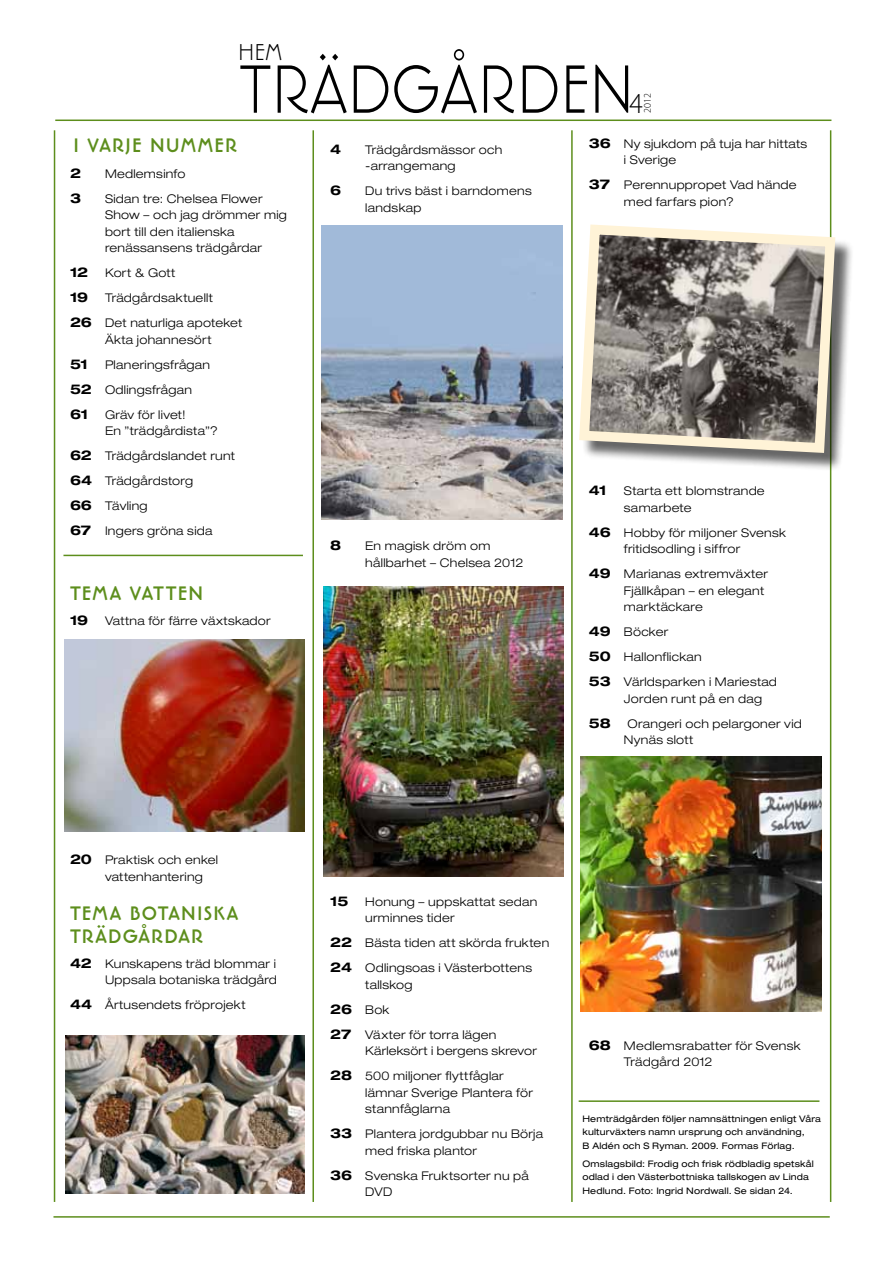
<style>
.page{position:relative;width:893px;height:1263px;background:#fff}
.page>*{position:absolute;margin:0;border:0;box-sizing:border-box;transform-origin:0 0}
.t1{font:300 83.55px "Linotype Banjoman Text";color:#000;scale:.91 1}
.t2{font:300 29.1px "Myriad Pro";color:#000;scale:.95 1}
.t3{font:300 28.05px "Linotype Banjoman Text";color:#000}
.t4{font:700 24px/22.5px "Linotype Banjoman";letter-spacing:.05em;color:#5d8e1c}
.t5{font:700 expanded 13.5px "Helvetica Neue LT";letter-spacing:-.03em;color:#000}
.t6{font:300 expanded 12px/16.5px "Helvetica Neue LT";letter-spacing:.025em;color:#000}
.t7{font:300 10.05px "Myriad Pro";color:#000}
.t8{font:expanded 9px/13.5px "Helvetica Neue LT";letter-spacing:.02em;color:#000}
.s1{font-weight:700;font-size:13.5px}
</style>
<div class="page">
<hr style="left:54px;top:130px;width:1px;height:1072px;background:#5d8e1c">
<hr style="left:55px;top:120px;width:776px;height:1px;background:#5d8e1c">
<hr style="left:312px;top:130px;width:2px;height:1072px;background:#5d8e1c">
<hr style="left:571px;top:130px;width:2px;height:1072px;background:#5d8e1c">
<hr style="left:830px;top:130px;width:1px;height:1072px;background:#5d8e1c">
<hr style="left:579px;top:1100px;width:240px;height:2px;background:#5d8e1c">
<hr style="left:53px;top:1216px;width:777px;height:1px;background:#5d8e1c">
<hr style="left:63px;top:555px;width:240px;height:1px;background:#5d8e1c">
<img style="left:64px;top:639px;width:241px;height:192px">
<img style="left:322px;top:225px;width:240px;height:294px">
<img style="left:323px;top:586px;width:240px;height:290px">
<img style="left:65px;top:1035px;width:239px;height:159px">
<div style="left:582px;top:227px;width:272px;height:244px;background:#000;opacity:.6"></div>
<svg style="left:579px;top:219px;width:261px;height:239px;background:#948f88"></svg>
<img style="left:581px;top:756px;width:240px;height:255px">
<h3 class="t3" style="left:238px;top:38px;width:46px">HEM</h3>
<h1 class="t1" style="left:239px;top:47px;width:435px">TRÄDGÅRDEN</h1>
<h2 class="t2" style="left:629px;top:87px;width:16px">4</h2>
<p class="t7" style="left:642px;top:113px;width:21px;rotate:-90deg">2012</p>
<h3 class="t4" style="left:73px;top:134px;width:165px">I VARJE NUMMER</h3>
<p class="t5" style="left:70px;top:164px;width:13px">2</p>
<p class="t6" style="left:105px;top:165px;width:82px">Medlemsinfo</p>
<p class="t5" style="left:70px;top:189px;width:13px">3</p>
<p class="t6" style="left:105px;top:190px;width:183px">Sidan tre: Chelsea Flower<br>Show – och jag drömmer mig bort till den italienska renässansens trädgårdar</p>
<p class="t5" style="left:70px;top:264px;width:20px">12</p>
<p class="t6" style="left:70px;top:260px;width:174px;line-height:25px;text-indent:35px">Kort &amp; Gott<br><span class="s1">19</span> Trädgårdsaktuellt<br><span class="s1">26</span> Det naturliga apoteket</p>
<p class="t6" style="left:70px;top:327px;width:143px;line-height:25px;text-indent:35px">Äkta johannesört<br><span class="s1">51</span> Planeringsfrågan<br><span class="s1">52</span> Odlingsfrågan<br><span class="s1">61</span> Gräv för livet!</p>
<p class="t6" style="left:70px;top:418px;width:166px;line-height:25px;text-indent:35px">En ”trädgårdista”?<br><span class="s1">62</span> Trädgårdslandet runt<br><span class="s1">64</span> Trädgårdstorg<br><span class="s1">66</span> Tävling<br><span class="s1">67</span> Ingers gröna sida</p>
<h3 class="t4" style="left:70px;top:582px;width:135px">TEMA VATTEN</h3>
<p class="t6" style="left:70px;top:612px;width:202px"><span class="s1">19</span> Vattna för färre växtskador</p>
<p class="t6" style="left:105px;top:851px;width:115px;text-indent:-35px"><span class="s1">20</span> Praktisk och enkel vattenhantering</p>
<h3 class="t4" style="left:70px;top:903px;width:170px">TEMA BOTANISKA<br>TRÄDGÅRDAR</h3>
<p class="t6" style="left:70px;top:955px;width:208px;text-align:right"><span class="s1">42</span> Kunskapens träd blommar i<br>Uppsala botaniska trädgård</p>
<p class="t6" style="left:70px;top:997px;width:177px"><span class="s1">44</span> Årtusendets fröprojekt</p>
<p class="t5" style="left:330px;top:141px;width:13px">4</p>
<p class="t6" style="left:365px;top:141px;width:139px">Trädgårdsmässor och -arrangemang</p>
<p class="t5" style="left:330px;top:182px;width:13px">6</p>
<p class="t6" style="left:365px;top:183px;width:168px">Du trivs bäst i barndomens landskap</p>
<p class="t6" style="left:624px;top:135px;width:185px;text-indent:-35px"><span class="s1">36</span> Ny sjukdom på tuja har hittats i Sverige</p>
<p class="t6" style="left:624px;top:177px;width:174px;text-indent:-35px"><span class="s1">37</span> Perennuppropet Vad hände med farfars pion?</p>
<p class="t5" style="left:330px;top:537px;width:13px">8</p>
<p class="t6" style="left:365px;top:538px;width:160px">En magisk dröm om hållbarhet – Chelsea 2012</p>
<p class="t5" style="left:589px;top:482px;width:19px">41</p>
<p class="t6" style="left:624px;top:482px;width:142px">Starta ett blomstrande samarbete</p>
<p class="t6" style="left:624px;top:524px;width:164px;text-indent:-35px"><span class="s1">46</span> Hobby för miljoner Svensk fritidsodling i siffror</p>
<p class="t6" style="left:624px;top:565px;width:145px;text-indent:-35px"><span class="s1">49</span> Marianas extremväxter<br>Fjällkåpan – en elegant marktäckare</p>
<p class="t6" style="left:589px;top:619px;width:190px;line-height:25px"><span class="s1">49</span> Böcker<br><span class="s1">50</span> Hallonflickan<br><span class="s1">53</span> Världsparken i Mariestad</p>
<p class="t6" style="left:624px;top:690px;width:140px">Jorden runt på en dag</p>
<p class="t5" style="left:589px;top:714px;width:23px">58</p>
<p class="t6" style="left:624px;top:715px;width:179px;text-indent:4px">Orangeri och pelargoner vid<br>Nynäs slott</p>
<p class="t5" style="left:330px;top:892px;width:20px">15</p>
<p class="t6" style="left:365px;top:893px;width:174px">Honung – uppskattat sedan urminnes tider</p>
<p class="t6" style="left:330px;top:930px;width:220px;line-height:25px"><span class="s1">22</span> Bästa tiden att skörda frukten<br><span class="s1">24</span> Odlingsoas i Västerbottens</p>
<p class="t6" style="left:330px;top:971px;width:168px;line-height:25px;text-indent:35px">tallskog<br><span class="s1">26</span> Bok<br><span class="s1">27</span> Växter för torra lägen</p>
<p class="t6" style="left:330px;top:1038px;width:208px;line-height:25px;text-indent:35px">Kärleksört i bergens skrevor<br><span class="s1">28</span> 500 miljoner flyttfåglar</p>
<p class="t6" style="left:365px;top:1084px;width:169px">lämnar Sverige Plantera för stannfåglarna</p>
<p class="t6" style="left:365px;top:1125px;width:179px;text-indent:-35px"><span class="s1">33</span> Plantera jordgubbar nu Börja med friska plantor</p>
<p class="t6" style="left:365px;top:1167px;width:165px;text-indent:-35px"><span class="s1">36</span> Svenska Fruktsorter nu på<br>DVD</p>
<p class="t6" style="left:624px;top:1037px;width:178px;text-indent:-35px"><span class="s1">68</span> Medlemsrabatter för Svensk<br>Trädgård 2012</p>
<p class="t8" style="left:582px;top:1112px;width:240px">Hemträdgården följer namnsättningen enligt Våra kulturväxters namn ursprung och användning,<br>B Aldén och S Ryman. 2009. Formas Förlag.</p>
<p class="t8" style="left:582px;top:1156px;width:233px">Omslagsbild: Frodig och frisk rödbladig spetskål odlad i den Västerbottniska tallskogen av Linda<br>Hedlund. Foto: Ingrid Nordwall. Se sidan 24.</p>
</div>
